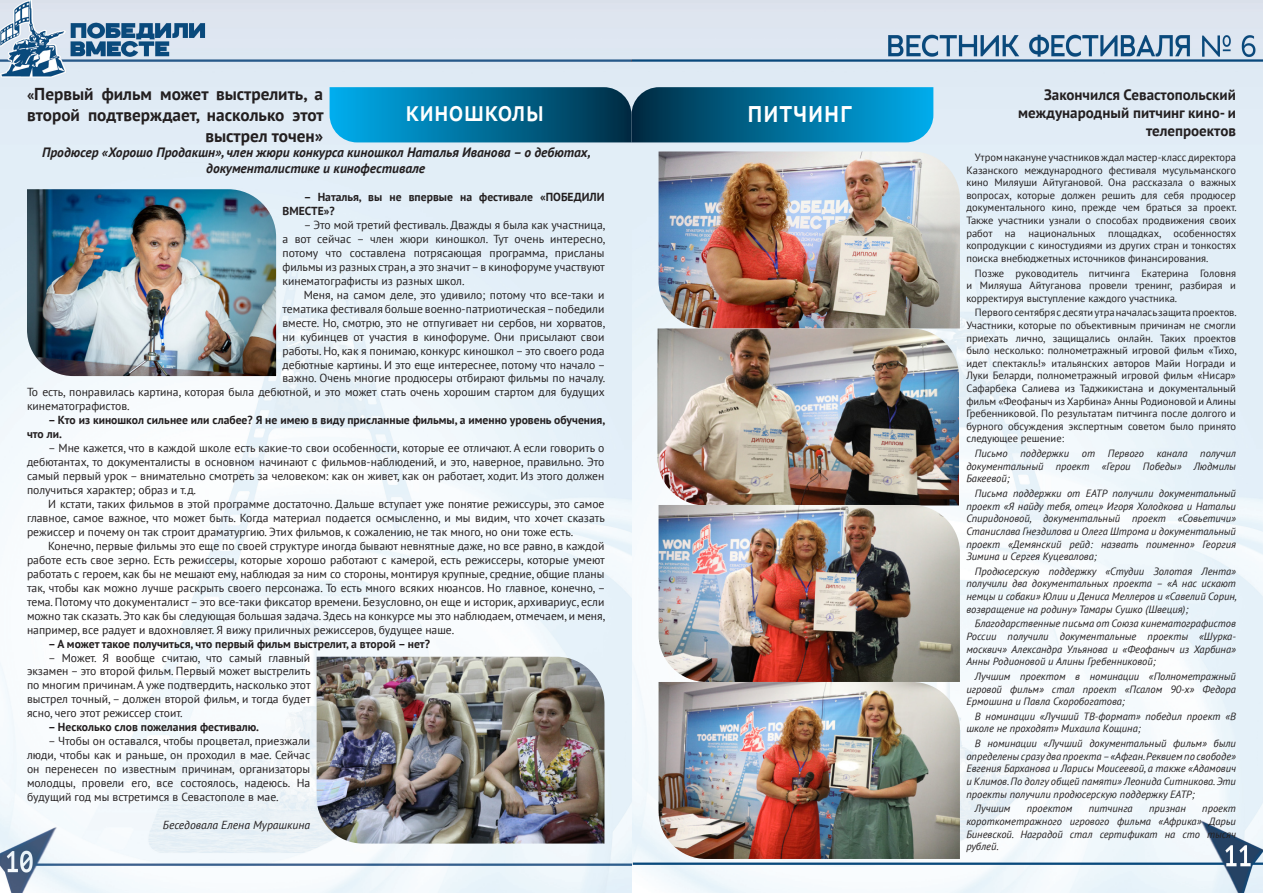
<style>
.page{position:relative;width:1263px;height:893px;background:#fff}
.page>*{position:absolute;margin:0;border:0;box-sizing:border-box;transform-origin:0 0}
.t1{font:700 24.3px "PT Astra Sans";letter-spacing:.01em;color:#fff;scale:.83 1}
.t2{font:700 22.5px "PT Astra Sans";letter-spacing:.01em;color:#fff;scale:.83 1}
.t3{font:700 17.25px/20.7px "PT Sans";color:#231f20;text-align:right}
.Обычный{font:700 15px/18px "PT Sans";color:#231f20;text-align:right}
.t4{font:italic 700 13.5px/16.2px "PT Sans";color:#231f20;text-align:center}
.Обычный-2{font:11.62px/14px "PT Sans";color:#231f20;text-align:justify}
.Обычный-3{font:700 11.62px/14px "PT Sans";color:#231f20}
.t5{font:italic 11.62px "PT Sans";color:#231f20}
.Обычный-4{font:italic 10.5px/12.6px "PT Sans";color:#231f20;text-align:justify}
.Обычный-5{font:10.5px/12.6px "PT Sans";color:#231f20;text-align:justify}
.s1{font-size:15px}
.s2{font-style:normal}
</style>
<div class="page">
<img style="left:0;top:0;width:1263px;height:893px">
<svg style="left:330px;top:87px;width:603px;height:55px;background:#04709a"></svg>
<img style="left:317px;top:657px;width:287px;height:186px">
<img style="left:658px;top:151px;width:302px;height:708px">
<img style="left:27px;top:189px;width:249px;height:187px">
<p class="t3" style="left:27px;top:84px;width:298px"><span class="s1">«</span>Первый фильм может выстрелить, а второй подтверждает, насколько этот выстрел точен»</p>
<p class="Обычный" style="left:1018px;top:85px;width:219px">Закончился Севастопольский международный питчинг кино- и телепроектов</p>
<p class="Обычный-5" style="left:966px;top:151px;width:272px;text-indent:9px">Утром накануне участников ждал мастер-класс директора Казанского международного фестиваля мусульманского кино Миляуши Айтугановой. Она рассказала о важных вопросах, которые должен решить для себя продюсер документального кино, прежде чем браться за проект.<br>Также участники узнали о способах продвижения своих работ на национальных площадках, особенностях копродукции с киностудиями из других стран и тонкостях поиска внебюджетных источников финансирования.</p>
<p class="Обычный-5" style="left:966px;top:266px;width:271px;text-indent:9px">Позже руководитель питчинга Екатерина Головня и Миляуша Айтуганова провели тренинг, разбирая и корректируя выступление каждого участника.</p>
<p class="Обычный-5" style="left:966px;top:306px;width:272px;text-indent:9px">Первого сентября с десяти утра началась защита проектов.<br>Участники, которые по объективным причинам не смогли приехать лично, защищались онлайн. Таких проектов было несколько: полнометражный игровой фильм «Тихо, идет спектакль!» итальянских авторов Майи Ногради и Луки Беларди, полнометражный игровой фильм «Нисар» Сафарбека Салиева из Таджикистана и документальный фильм «Феофаныч из Харбина» Анны Родионовой и Алины Гребенниковой. По результатам питчинга после долгого и бурного обсуждения экспертным советом было принято следующее решение:</p>
<p class="Обычный-4" style="left:966px;top:447px;width:271px;text-indent:9px">Письмо поддержки от Первого канала получил документальный проект «Герои Победы» Людмилы Бакеевой;</p>
<p class="Обычный-4" style="left:966px;top:487px;width:271px;text-indent:9px">Письма поддержки от ЕАТР получили документальный проект «Я найду тебя, отец» Игоря Холодкова и Натальи Спиридоновой, документальный проект «Совьетичи» Станислава Гнездилова и Олега Штрома и документальный проект «Демянский рейд: назвать поименно» Георгия Зимина и Сергея Куцевалова;</p>
<p class="Обычный-4" style="left:966px;top:565px;width:272px;text-indent:9px">Продюсерскую поддержку «Студии Золотая Лента» получили два документальных проекта – «А нас искают немцы и собаки» Юлии и Дениса Меллеров и «Савелий Сорин, возвращение на родину» Тамары Сушко (Швеция);</p>
<p class="Обычный-4" style="left:966px;top:617px;width:271px;text-indent:9px">Благодарственные письма от Союза кинематографистов России получили документальные проекты «Шурка&shy;москвич» Александра Ульянова и «Феофаныч из Харбина» Анны Родионовой и Алины Гребенниковой;</p>
<p class="Обычный-4" style="left:966px;top:670px;width:271px;text-indent:9px">Лучшим проектом в номинации «Полнометражный игровой фильм» стал проект «Псалом 90-х» Федора Ермошина и Павла Скоробогатова;</p>
<p class="Обычный-4" style="left:966px;top:710px;width:271px;text-indent:9px">В номинации «Лучший ТВ-формат» победил проект «В школе не проходят» Михаила Кощина;</p>
<p class="Обычный-4" style="left:966px;top:737px;width:271px;text-indent:9px">В номинации «Лучший документальный фильм» были определены сразу два проекта – «Афган. Реквием по свободе» Евгения Барханова и Ларисы Моисеевой, а также «Адамович и Климов. По долгу общей памяти» Леонида Ситникова. Эти проекты получили продюсерскую поддержку ЕАТР;</p>
<p class="Обычный-4" style="left:975px;top:802px;width:37px">Лучшим</p>
<p class="Обычный-4" style="left:1027px;top:802px;width:47px">проектом</p>
<p class="Обычный-4" style="left:1089px;top:802px;width:46px">питчинга</p>
<p class="Обычный-4" style="left:1149px;top:802px;width:38px">признан</p>
<p class="t2" style="left:406px;top:98px;width:168px">КИНОШКОЛЫ</p>
<p class="t1" style="left:747px;top:98px;width:129px">ПИТЧИНГ</p>
<p class="t4" style="left:42px;top:144px;width:550px">Продюсер «Хорошо Продакшн», член жюри конкурса киношкол Наталья Иванова – о дебютах, документалистике и кинофестивале</p>
<p class="Обычный-3" style="left:282px;top:190px;width:323px;text-indent:21px">– Наталья, вы не впервые на фестивале «ПОБЕДИЛИ<br>ВМЕСТЕ»?</p>
<p class="Обычный-2" style="left:282px;top:218px;width:324px;text-indent:21px">– Это мой третий фестиваль. Дважды я была как участница, а вот сейчас – член жюри киношкол. Тут очень интересно, потому что составлена потрясающая программа, присланы фильмы из разных стран, а это значит – в кинофоруме участвуют кинематографисты из разных школ.</p>
<p class="Обычный-2" style="left:304px;top:287px;width:302px">Меня, на самом деле, это удивило; потому что все-таки и</p>
<p class="Обычный-2" style="left:282px;top:301px;width:323px">тематика фестиваля больше военно-патриотическая – победили</p>
<p class="Обычный-2" style="left:282px;top:315px;width:324px">вместе. Но, смотрю, это не отпугивает ни сербов, ни хорватов,</p>
<p class="Обычный-2" style="left:282px;top:329px;width:323px">ни кубинцев от участия в кинофоруме. Они присылают свои</p>
<p class="Обычный-2" style="left:282px;top:343px;width:323px">работы. Но, как я понимаю, конкурс киношкол – это своего рода</p>
<p class="Обычный-2" style="left:282px;top:357px;width:324px">дебютные картины. И это еще интереснее, потому что начало –</p>
<p class="Обычный-2" style="left:282px;top:371px;width:324px">важно. Очень многие продюсеры отбирают фильмы по началу.</p>
<p class="Обычный-2" style="left:27px;top:385px;width:579px">То есть, понравилась картина, которая была дебютной, и это может стать очень хорошим стартом для будущих</p>
<p class="Обычный-2" style="left:27px;top:399px;width:104px">кинематографистов.</p>
<p class="Обычный-3" style="left:27px;top:413px;width:580px;text-indent:21px">– Кто из киношкол сильнее или слабее? Я не имею в виду присланные фильмы, а именно уровень обучения, что ли.</p>
<p class="Обычный-2" style="left:27px;top:441px;width:579px;text-indent:21px">– Мне кажется, что в каждой школе есть какие-то свои особенности, которые ее отличают. А если говорить о дебютантах, то документалисты в основном начинают с фильмов-наблюдений, и это, наверное, правильно. Это самый первый урок – внимательно смотреть за человеком: как он живет, как он работает, ходит. Из этого должен получиться характер; образ и т.д.</p>
<p class="Обычный-2" style="left:27px;top:497px;width:579px;text-indent:21px">И кстати, таких фильмов в этой программе достаточно. Дальше вступает уже понятие режиссуры, это самое главное, самое важное, что может быть. Когда материал подается осмысленно, и мы видим, что хочет сказать режиссер и почему он так строит драматургию. Этих фильмов, к сожалению, не так много, но они тоже есть.</p>
<p class="Обычный-2" style="left:27px;top:539px;width:580px;text-indent:21px">Конечно, первые фильмы это еще по своей структуре иногда бывают невнятные даже, но все равно, в каждой работе есть свое зерно. Есть режиссеры, которые хорошо работают с камерой, есть режиссеры, которые умеют работать с героем, как бы не мешают ему, наблюдая за ним со стороны, монтируя крупные, средние, общие планы так, чтобы как можно лучше раскрыть своего персонажа. То есть много всяких нюансов. Но главное, конечно, – тема. Потому что документалист – это все-таки фиксатор времени. Безусловно, он еще и историк, архивариус, если можно так сказать. Это как бы следующая большая задача. Здесь на конкурсе мы это наблюдаем, отмечаем, и меня, например, все радует и вдохновляет. Я вижу приличных режиссеров, будущее наше.</p>
<p class="Обычный-3" style="left:48px;top:636px;width:383px">– А может такое получиться, что первый фильм выстрелит, а второй – нет?</p>
<p class="Обычный-2" style="left:27px;top:650px;width:285px;text-indent:21px">– Может. Я вообще считаю, что самый главный экзамен – это второй фильм. Первый может выстрелить по многим причинам. А уже подтвердить, насколько этот выстрел точный, – должен второй фильм, и тогда будет ясно, чего этот режиссер стоит.</p>
<p class="Обычный-3" style="left:48px;top:720px;width:212px">– Несколько слов пожелания фестивалю.</p>
<p class="Обычный-2" style="left:27px;top:734px;width:285px;text-indent:21px">– Чтобы он оставался, чтобы процветал, приезжали люди, чтобы как и раньше, он проходил в мае. Сейчас он перенесен по известным причинам, организаторы молодцы, провели его, все состоялось, надеюсь. На будущий год мы встретимся в Севастополе в мае.</p>
<p class="t5" style="left:163px;top:817px;width:149px">Беседовала Елена Мурашкина</p>
<p class="Обычный-4" style="left:966px;top:802px;width:271px;text-indent:236px">проект короткометражного игрового фильма «Африка» Дарьи Биневской. Наградой стал сертификат на сто тысяч рублей<span class="s2">.</span></p>
</div>
